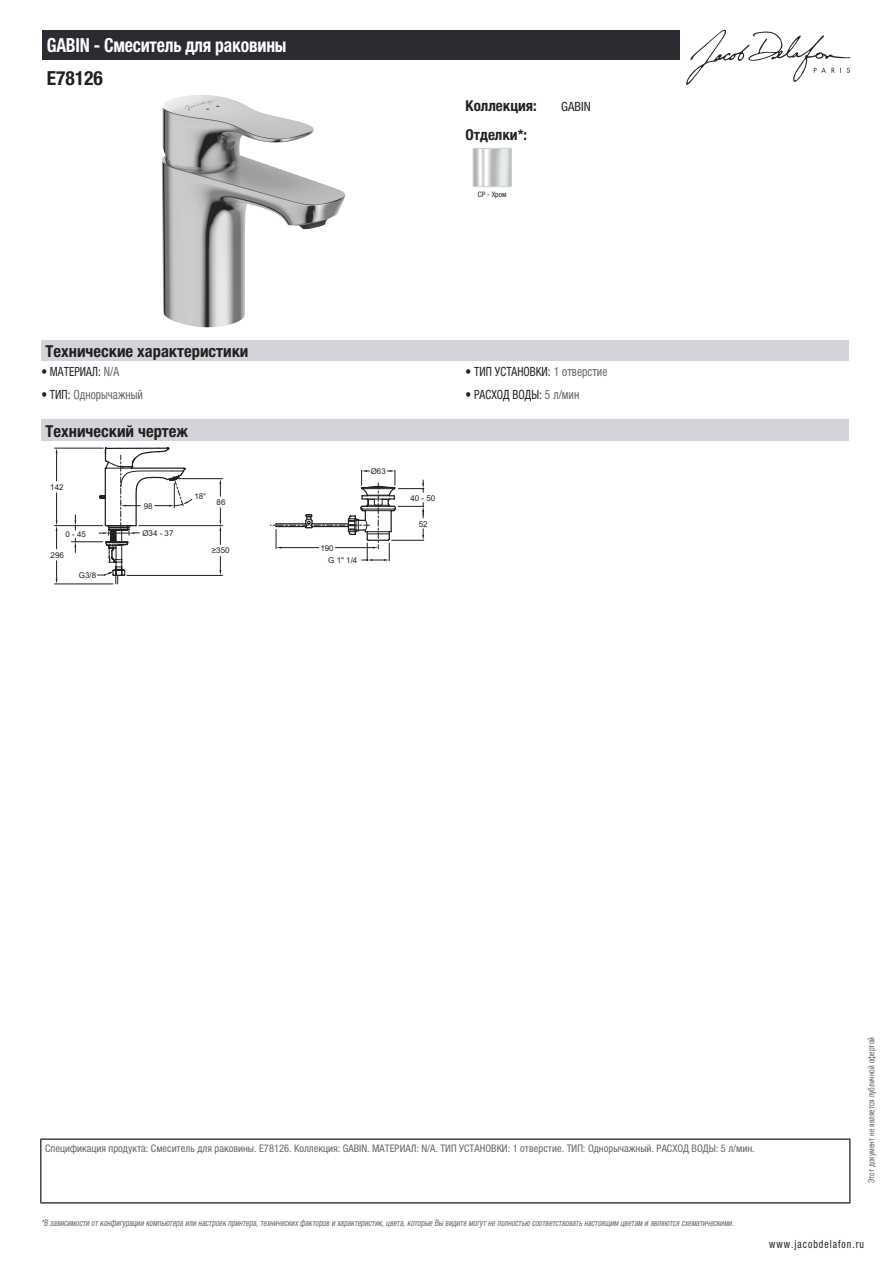
<style>
.page{position:relative;width:893px;height:1263px;background:#fff}
.page>*{position:absolute;margin:0;border:0;box-sizing:border-box;transform-origin:0 0}
.t1{font:700 condensed 19.5px "Helvetica Neue LTCYR";letter-spacing:-.01em;color:#fff;scale:.9 1}
.t2{font:700 condensed 19.5px "Helvetica Neue LTCYR";color:#231f20}
.t3{font:700 condensed 16.5px "Helvetica Neue LTCYR";color:#231f20}
.t4{font:700 condensed 15px "Helvetica Neue LTCYR";color:#231f20}
.t5{font:condensed 12.75px "Helvetica Neue LTCYR";color:#231f20;scale:.9 1}
.t6{font:condensed 12.75px "Helvetica Neue LTCYR";color:#626568;scale:.9 1}
.t7{font:condensed 12.75px "Helvetica Neue LTCYR";color:#231f20}
.t8{font:condensed 11.25px "Helvetica Neue LTCYR";letter-spacing:.1em;color:#231f20;scale:.87 1}
.t9{font:condensed 10.5px "Helvetica Neue LTCYR";color:#626568}
.t10{font:italic condensed 9px "Helvetica Neue LTCYR";color:#626568;scale:.87 1}
.t11{font:condensed 9px "Helvetica Neue LTCYR";color:#626568;scale:.87 1}
.t12{font:7.95px "Arial";color:#231f20}
.t13{font:condensed 7.5px "Helvetica Neue LTCYR";color:#231f20}
.s1{color:#626568}
.s2{color:#231f20}
</style>
<div class="page">
<svg style="left:686px;top:30px;width:164px;height:55px"></svg>
<img style="left:162px;top:95px;width:184px;height:233px">
<img style="left:475px;top:150px;width:35px;height:35px">
<div style="left:473px;top:148px;width:39px;height:39px;border:1px solid #d3d4da"></div>
<div style="left:41px;top:340px;width:808px;height:22px;background:#d3d4da"></div>
<div style="left:41px;top:420px;width:808px;height:21px;background:#d3d4da"></div>
<svg style="left:270px;top:470px;width:154px;height:91px"></svg>
<hr style="left:55px;top:584px;width:58px;height:1px;background:#231f20">
<hr style="left:55px;top:525px;width:47px;height:1px;background:#231f20">
<svg style="left:56px;top:561px;width:1px;height:23px"></svg>
<hr style="left:55px;top:448px;width:48px;height:1px;background:#231f20">
<svg style="left:56px;top:448px;width:1px;height:33px"></svg>
<svg style="left:56px;top:493px;width:1px;height:56px"></svg>
<hr style="left:177px;top:478px;width:45px;height:1px;background:#231f20">
<hr style="left:139px;top:525px;width:83px;height:1px;background:#231f20">
<svg style="left:219px;top:479px;width:2px;height:17px"></svg>
<hr style="left:71px;top:541px;width:31px;height:1px;background:#231f20">
<svg style="left:74px;top:538px;width:2px;height:14px"></svg>
<svg style="left:74px;top:515px;width:2px;height:15px"></svg>
<hr style="left:127px;top:575px;width:95px;height:1px;background:#231f20">
<svg style="left:219px;top:556px;width:2px;height:19px"></svg>
<svg style="left:219px;top:508px;width:2px;height:37px"></svg>
<svg style="left:97px;top:448px;width:95px;height:136px"></svg>
<div style="left:43px;top:30px;width:637px;height:30px;background:#2a2c32"></div>
<hr style="left:40px;top:1138px;width:810px;height:2px;background:#040503">
<hr style="left:40px;top:1140px;width:1px;height:62px;background:#040503">
<hr style="left:849px;top:1140px;width:1px;height:62px;background:#040503">
<hr style="left:40px;top:1202px;width:810px;height:1px;background:#040503">
<h1 class="t1" style="left:47px;top:34px;width:268px">GABIN - Смеситель для раковины</h1>
<h1 class="t2" style="left:47px;top:67px;width:58px">E78126</h1>
<h3 class="t4" style="left:466px;top:97px;width:73px">Коллекция:</h3>
<h3 class="t7" style="left:561px;top:99px;width:31px">GABIN</h3>
<h3 class="t4" style="left:466px;top:126px;width:63px">Отделки*:</h3>
<p class="t13" style="left:478px;top:190px;width:30px">CP - Хром</p>
<h2 class="t3" style="left:46px;top:342px;width:204px">Технические характеристики</h2>
<h3 class="t5" style="left:41px;top:364px;width:88px">• МАТЕРИАЛ: <span class="s1">N/A</span></h3>
<h3 class="t5" style="left:466px;top:364px;width:159px">• ТИП УСТАНОВКИ: <span class="s1">1 отверстие</span></h3>
<h3 class="t6" style="left:41px;top:387px;width:114px"><span class="s2">• ТИП:</span> Однорычажный</h3>
<h3 class="t5" style="left:466px;top:387px;width:128px">• РАСХОД ВОДЫ: <span class="s1">5 л/мин</span></h3>
<h2 class="t3" style="left:46px;top:422px;width:144px">Технический чертеж</h2>
<p class="t12" style="left:50px;top:482px;width:15px">142</p>
<p class="t12" style="left:144px;top:501px;width:10px">98</p>
<p class="t12" style="left:66px;top:529px;width:22px">0 - 45</p>
<p class="t12" style="left:142px;top:528px;width:33px">Ø34 - 37</p>
<p class="t12" style="left:51px;top:550px;width:15px">296</p>
<p class="t12" style="left:79px;top:569px;width:19px">G3/8</p>
<p class="t12" style="left:194px;top:491px;width:14px">18°</p>
<p class="t12" style="left:217px;top:497px;width:10px">86</p>
<p class="t12" style="left:212px;top:545px;width:19px">≥350</p>
<p class="t12" style="left:371px;top:466px;width:17px">Ø63</p>
<p class="t12" style="left:320px;top:543px;width:15px">190</p>
<p class="t12" style="left:328px;top:555px;width:31px">G 1" 1/4</p>
<p class="t12" style="left:410px;top:493px;width:26px">40 - 50</p>
<p class="t12" style="left:419px;top:519px;width:10px">52</p>
<p class="t9" style="left:45px;top:1142px;width:711px">Спецификация продукта: Смеситель для раковины. E78126. Коллекция: GABIN. МАТЕРИАЛ: N/A. ТИП УСТАНОВКИ: 1 отверстие. ТИП: Однорычажный. РАСХОД ВОДЫ: 5 л/мин.</p>
<p class="t10" style="left:41px;top:1218px;width:800px">*В зависимости отконфигурации компьютера или настроек принтера,техническихфакторов и характеристик,цвета,которые Вы видите могутне полностью соответствоватьнастоящим цветам и являются схематическими.</p>
<p class="t11" style="left:866px;top:1183px;width:169px;rotate:-90deg">Этот документ не является публичной офертой</p>
<p class="t8" style="left:769px;top:1237px;width:110px">www.jacobdelafon.ru</p>
</div>
